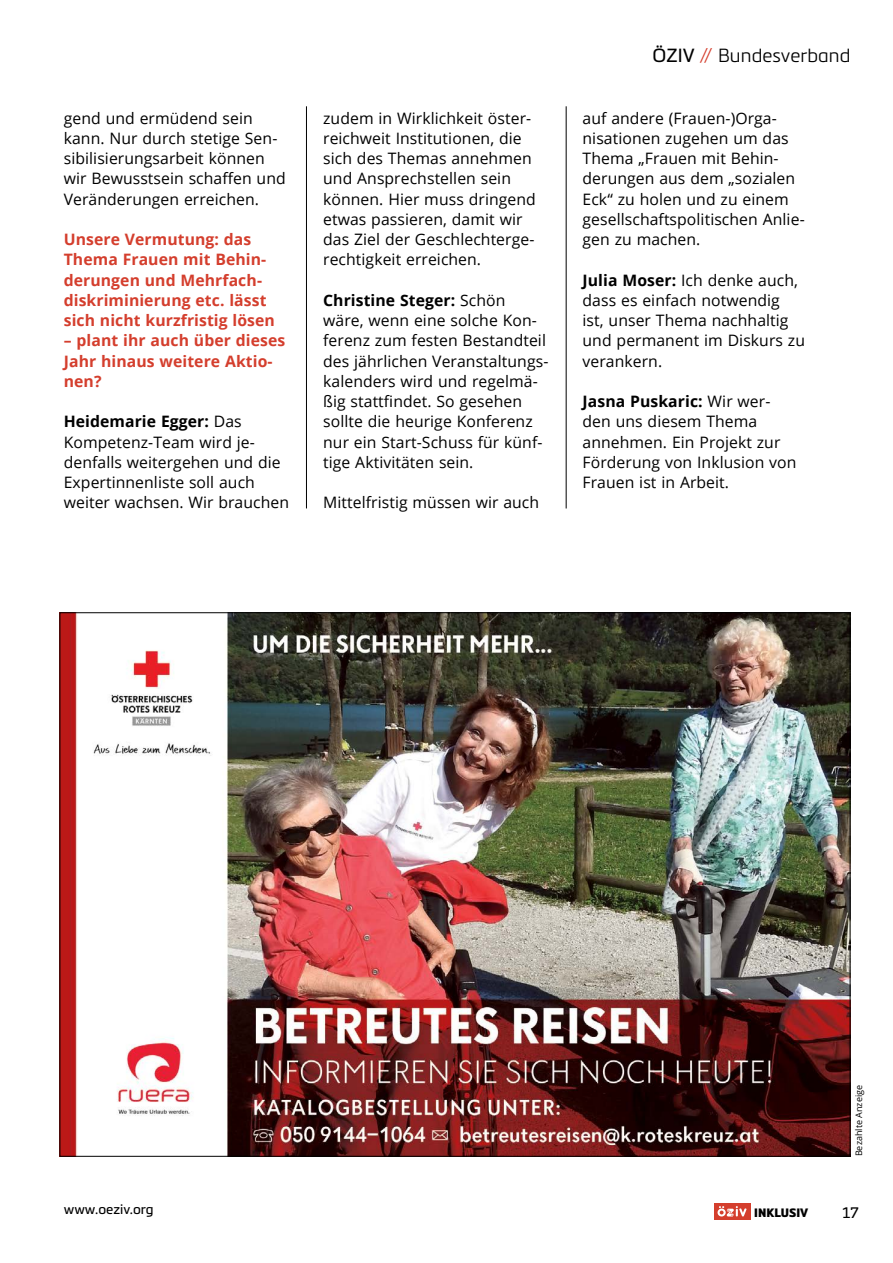
<style>
.page{position:relative;width:893px;height:1263px;background:#fff}
.page>*{position:absolute;margin:0;border:0;box-sizing:border-box;transform-origin:0 0}
.t1{font:300 18.75px "Metronic Pro";letter-spacing:.005em;color:#000}
.t2{font:15.75px/20.2px "Open Sans";letter-spacing:.005em;color:#000}
.t3{font:700 15.75px/20.2px "Open Sans";letter-spacing:.005em;color:#d43e2d}
.t4{font:15px "Metronic Slab Pro";color:#000}
.t5{font:13.5px "Metronic Pro";color:#000}
.t6{font:900 12px "Metronic Pro";color:#000}
.t7{font:9px "Open Sans";color:#000}
.s1{font-weight:700}
.s2{font-weight:400}
.s3{color:#d43e2d}
</style>
<div class="page">
<div style="left:714px;top:1203px;width:36px;height:16px;background:#d43e2d"></div>
<svg style="left:717px;top:1206px;width:30px;height:10px"></svg>
<hr style="left:306px;top:106px;width:1px;height:402px;background:#000">
<hr style="left:566px;top:106px;width:1px;height:402px;background:#000">
<img style="left:62px;top:614px;width:786px;height:541px">
<p class="t2" style="left:64px;top:107px;width:224px">gend und ermüdend sein kann. Nur durch stetige Sen&shy;sibilisierungsarbeit können wir Bewusstsein schaffen und<br>Veränderungen erreichen.</p>
<p class="t3" style="left:64px;top:229px;width:213px">Unsere Vermutung: das<br>Thema Frauen mit Behin&shy;derungen und Mehrfach&shy;diskriminierung etc. lässt sich nicht kurzfristig lösen</p>
<p class="t3" style="left:64px;top:330px;width:223px">– plant ihr auch über dieses<br>Jahr hinaus weitere Aktio&shy;nen?</p>
<p class="t2" style="left:64px;top:411px;width:227px"><span class="s1">Heidemarie Egger:</span> Das<br>Kompetenz-Team wird je&shy;denfalls weitergehen und die<br>Expertinnenliste soll auch weiter wachsen. Wir brauchen</p>
<p class="t2" style="left:323px;top:107px;width:214px">zudem in Wirklichkeit öster&shy;reichweit Institutionen, die sich des Themas annehmen und Ansprechstellen sein können. Hier muss dringend etwas passieren, damit wir das Ziel der Geschlechterge&shy;rechtigkeit erreichen.</p>
<p class="t2" style="left:323px;top:290px;width:227px"><span class="s1">Christine Steger:</span> Schön wäre, wenn eine solche Kon&shy;ferenz zum festen Bestandteil des jährlichen Veranstaltungs&shy;kalenders wird und regelmä&shy;ßig stattfindet. So gesehen sollte die heurige Konferenz nur ein Start-Schuss für künf&shy;tige Aktivitäten sein.</p>
<p class="t2" style="left:323px;top:492px;width:218px">Mittelfristig müssen wir auch</p>
<p class="t1" style="left:653px;top:42px;width:199px"><span class="s2">ÖZIV</span> <span class="s3">//</span> Bundesverband</p>
<p class="t2" style="left:583px;top:107px;width:224px">auf andere (Frauen-)Orga&shy;nisationen zugehen um das<br>Thema „Frauen mit Behin&shy;derungen aus dem „sozialen<br>Eck“ zu holen und zu einem gesellschaftspolitischen Anlie&shy;gen zu machen.</p>
<p class="t2" style="left:583px;top:269px;width:224px"><span class="s1">Julia Moser:</span> Ich denke auch, dass es einfach notwendig<br>ist, unser Thema nachhaltig und permanent im Diskurs zu verankern.</p>
<p class="t2" style="left:583px;top:391px;width:215px"><span class="s1">Jasna Puskaric:</span> Wir wer&shy;den uns diesem Thema annehmen. Ein Projekt zur<br>Förderung von Inklusion von<br>Frauen ist in Arbeit.</p>
<p class="t7" style="left:853px;top:1156px;width:73px;rotate:-90deg">Bezahlte Anzeige</p>
<p class="t5" style="left:64px;top:1199px;width:91px">www.oeziv.org</p>
<p class="t6" style="left:754px;top:1205px;width:56px">INKLUSIV</p>
<p class="t4" style="left:842px;top:1202px;width:18px">17</p>
</div>
